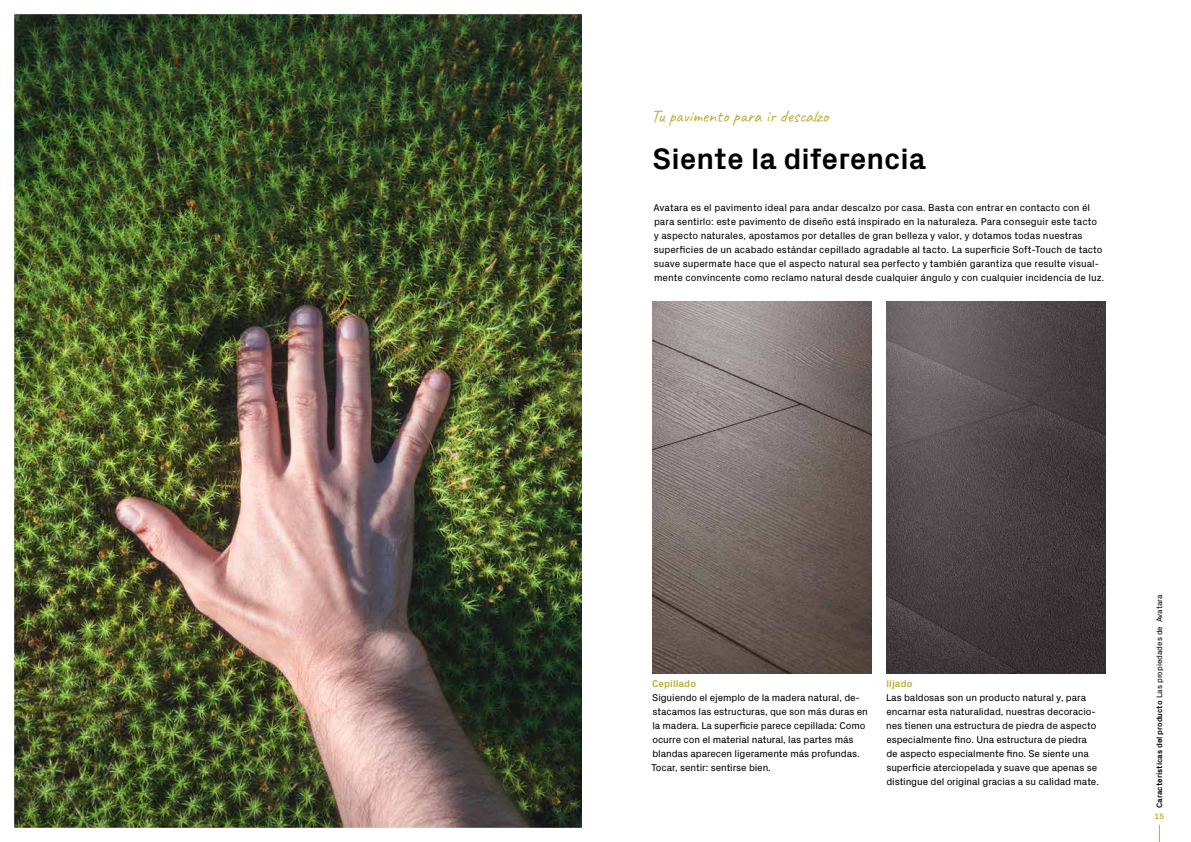
<style>
.page{position:relative;width:1191px;height:842px;background:#fff}
.page>*{position:absolute;margin:0;border:0;box-sizing:border-box;transform-origin:0 0}
.t1{font:700 30px "Px Grotesk";color:#000}
.t2{font:18px "Caveat";color:#b6b138}
.t3{font:10px/14px "Px Grotesk";letter-spacing:-.01em;color:#000}
.t4{font:700 10px "Px Grotesk";color:#b6b138}
.t5{font:700 8px "Px Grotesk";color:#000}
.t6{font:700 8px "Px Grotesk";color:#b6b138}
.s1{font-weight:400}
</style>
<div class="page">
<img style="left:14px;top:14px;width:1146px;height:828px">
<div style="left:1148px;top:807px;width:22px;height:19px;background:#fff"></div>
<svg style="left:1158px;top:825px;width:1px;height:17px"></svg>
<h2 class="t2" style="left:651px;top:104px;width:178px">Tu pavimento para ir descalzo</h2>
<h1 class="t1" style="left:652px;top:137px;width:275px">Siente la diferencia</h1>
<p class="t3" style="left:653px;top:200px;width:452px">Avatara es el pavimento ideal para andar descalzo por casa. Basta con entrar en contacto con él para sentirlo: este pavimento de diseño está inspirado en la naturaleza. Para conseguir este tacto y aspecto naturales, apostamos por detalles de gran belleza y valor, y dotamos todas nuestras superficies de un acabado estándar cepillado agradable al tacto. La superficie Soft-Touch de tacto suave supermate hace que el aspecto natural sea perfecto y también garantiza que resulte visual&shy;mente convincente como reclamo natural desde cualquier ángulo y con cualquier incidencia de luz.</p>
<p class="t4" style="left:652px;top:676px;width:46px">Cepillado</p>
<p class="t4" style="left:886px;top:677px;width:28px">lijado</p>
<p class="t3" style="left:651px;top:690px;width:218px">Siguiendo el ejemplo de la madera natural, de&shy;stacamos las estructuras, que son más duras en la madera. La superficie parece cepillada: Como ocurre con el material natural, las partes más blandas aparecen ligeramente más profundas.<br>Tocar, sentir: sentirse bien.</p>
<p class="t3" style="left:886px;top:690px;width:214px">Las baldosas son un producto natural y, para encarnar esta naturalidad, nuestras decoracio&shy;nes tienen una estructura de piedra de aspecto especialmente fino. Una estructura de piedra de aspecto especialmente fino. Se siente una superficie aterciopelada y suave que apenas se distingue del original gracias a su calidad mate.</p>
<p class="t5" style="left:1153px;top:808px;width:215px;rotate:-90deg">Características del producto <span class="s1">Las propiedades de Avatara</span></p>
<p class="t6" style="left:1154px;top:810px;width:11px">15</p>
</div>
